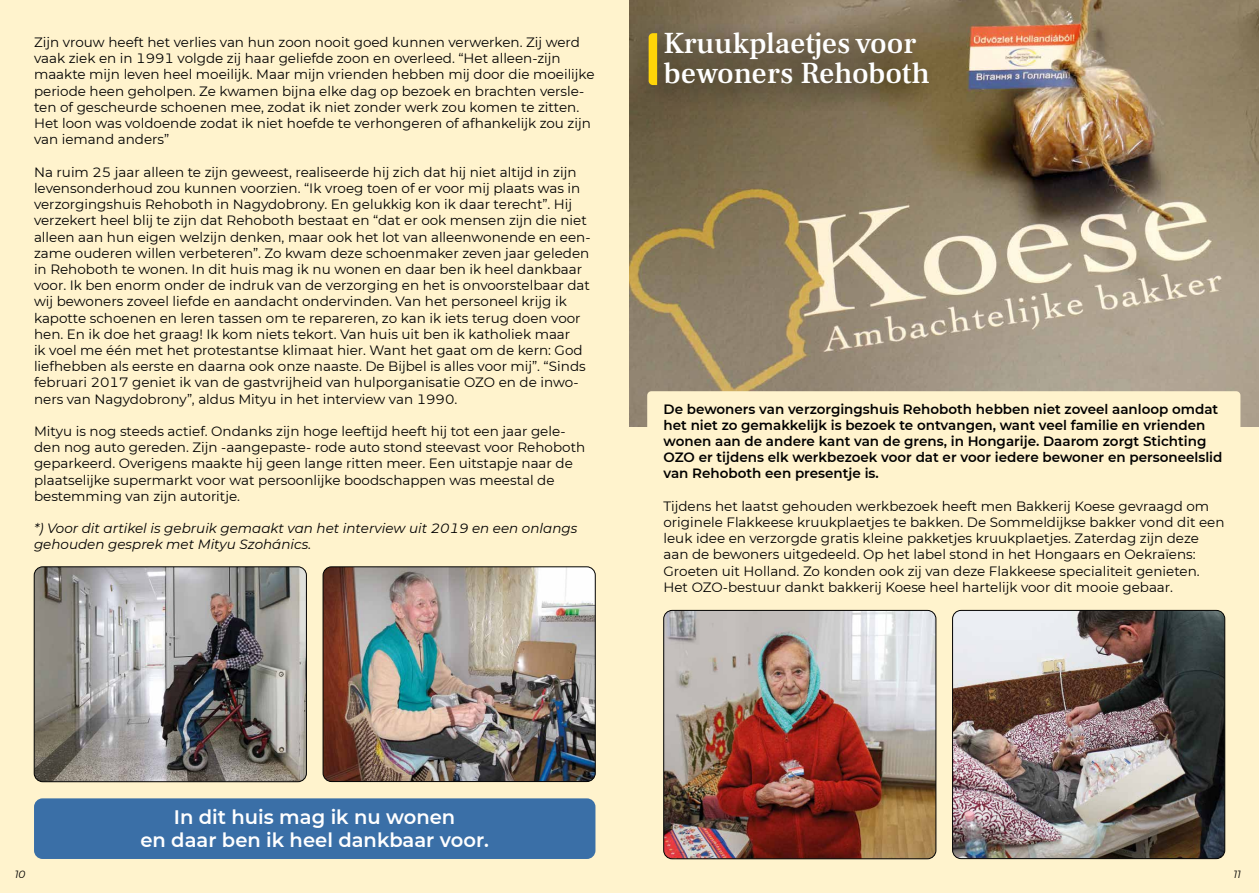
<style>
.page{position:relative;width:1259px;height:893px;background:#fff3cd}
.page>*{position:absolute;margin:0;border:0;box-sizing:border-box;transform-origin:0 0}
.t1{font:500 30px/30px "Frank Ruhl Libre";color:#fff}
.t2{font:600 19.5px/23.4px "Montserrat";color:#fff;text-align:center}
.t3{font:13.5px/16.2px "Montserrat";color:#000}
.t4{font:600 13.5px/16.2px "Montserrat";color:#000}
.t5{font:italic 13.5px/16.2px "Montserrat";color:#000}
.t6{font:italic 10.5px "Montserrat";color:#000}
</style>
<div class="page">
<img style="left:323px;top:567px;width:272px;height:214px">
<div style="left:323px;top:567px;width:272px;height:215px;border:1px solid #000;border-radius:9px"></div>
<img style="left:34px;top:567px;width:272px;height:215px">
<div style="left:34px;top:567px;width:273px;height:215px;border:1px solid #000;border-radius:9px"></div>
<div style="left:34px;top:798px;width:561px;height:61px;background:#3a6fa7;border-radius:9px"></div>
<img style="left:629px;top:0;width:630px;height:426px">
<div style="left:632px;top:18px;width:308px;height:96px;background:#000;opacity:.7"></div>
<svg style="left:648px;top:33px;width:9px;height:52px"></svg>
<div style="left:647px;top:391px;width:593px;height:151px;background:#fff3cd;border-radius:4px"></div>
<img style="left:952px;top:610px;width:272px;height:249px">
<div style="left:952px;top:610px;width:273px;height:249px;border:1px solid #000;border-radius:9px"></div>
<img style="left:663px;top:610px;width:273px;height:249px">
<div style="left:663px;top:610px;width:273px;height:249px;border:1px solid #000;border-radius:9px"></div>
<p class="t3" style="left:34px;top:34px;width:562px">Zijn vrouw heeft het verlies van hun zoon nooit goed kunnen verwerken. Zij werd vaak ziek en in 1991 volgde zij haar geliefde zoon en overleed. “Het alleen-zijn maakte mijn leven heel moeilijk. Maar mijn vrienden hebben mij door die moeilijke periode heen geholpen. Ze kwamen bijna elke dag op bezoek en brachten versle&shy;ten of gescheurde schoenen mee, zodat ik niet zonder werk zou komen te zitten.<br>Het loon was voldoende zodat ik niet hoefde te verhongeren of afhankelijk zou zijn van iemand anders”</p>
<p class="t3" style="left:34px;top:163px;width:558px">Na ruim 25 jaar alleen te zijn geweest, realiseerde hij zich dat hij niet altijd in zijn levensonderhoud zou kunnen voorzien. “Ik vroeg toen of er voor mij plaats was in verzorgingshuis Rehoboth in Nagydobrony. En gelukkig kon ik daar terecht”. Hij verzekert heel blij te zijn dat Rehoboth bestaat en “dat er ook mensen zijn die niet alleen aan hun eigen welzijn denken, maar ook het lot van alleenwonende en een&shy;zame ouderen willen verbeteren”. Zo kwam deze schoenmaker zeven jaar geleden in Rehoboth te wonen. In dit huis mag ik nu wonen en daar ben ik heel dankbaar voor. Ik ben enorm onder de indruk van de verzorging en het is onvoorstelbaar dat wij bewoners zoveel liefde en aandacht ondervinden. Van het personeel krijg ik kapotte schoenen en leren tassen om te repareren, zo kan ik iets terug doen voor hen. En ik doe het graag! Ik kom niets tekort. Van huis uit ben ik katholiek maar<br>ik voel me één met het protestantse klimaat hier. Want het gaat om de kern: God liefhebben als eerste en daarna ook onze naaste. De Bijbel is alles voor mij”. “Sinds februari 2017 geniet ik van de gastvrijheid van hulporganisatie OZO en de inwo&shy;ners van Nagydobrony”, aldus Mityu in het interview van 1990.</p>
<p class="t3" style="left:34px;top:423px;width:553px">Mityu is nog steeds actief. Ondanks zijn hoge leeftijd heeft hij tot een jaar gele&shy;den nog auto gereden. Zijn -aangepaste- rode auto stond steevast voor Rehoboth geparkeerd. Overigens maakte hij geen lange ritten meer. Een uitstapje naar de plaatselijke supermarkt voor wat persoonlijke boodschappen was meestal de bestemming van zijn autoritje.</p>
<p class="t5" style="left:34px;top:520px;width:545px">*) Voor dit artikel is gebruik gemaakt van het interview uit 2019 en een onlangs gehouden gesprek met Mityu Szohánics.</p>
<h1 class="t1" style="left:663px;top:28px;width:268px">Kruukplaetjes voor bewoners Rehoboth</h1>
<p class="t4" style="left:663px;top:400px;width:560px">De bewoners van verzorgingshuis Rehoboth hebben niet zoveel aanloop omdat het niet zo gemakkelijk is bezoek te ontvangen, want veel familie en vrienden wonen aan de andere kant van de grens, in Hongarije. Daarom zorgt Stichting OZO er tijdens elk werkbezoek voor dat er voor iedere bewoner en personeelslid van Rehoboth een presentje is.</p>
<p class="t3" style="left:663px;top:497px;width:562px">Tijdens het laatst gehouden werkbezoek heeft men Bakkerij Koese gevraagd om originele Flakkeese kruukplaetjes te bakken. De Sommeldijkse bakker vond dit een leuk idee en verzorgde gratis kleine pakketjes kruukplaetjes. Zaterdag zijn deze aan de bewoners uitgedeeld. Op het label stond in het Hongaars en Oekraïens:<br>Groeten uit Holland. Zo konden ook zij van deze Flakkeese specialiteit genieten.<br>Het OZO-bestuur dankt bakkerij Koese heel hartelijk voor dit mooie gebaar.</p>
<h2 class="t2" style="left:140px;top:804px;width:350px">In dit huis mag ik nu wonen<br>en daar ben ik heel dankbaar voor.</h2>
<p class="t6" style="left:15px;top:867px;width:12px">10</p>
<p class="t6" style="left:1233px;top:867px;width:9px">11</p>
</div>
